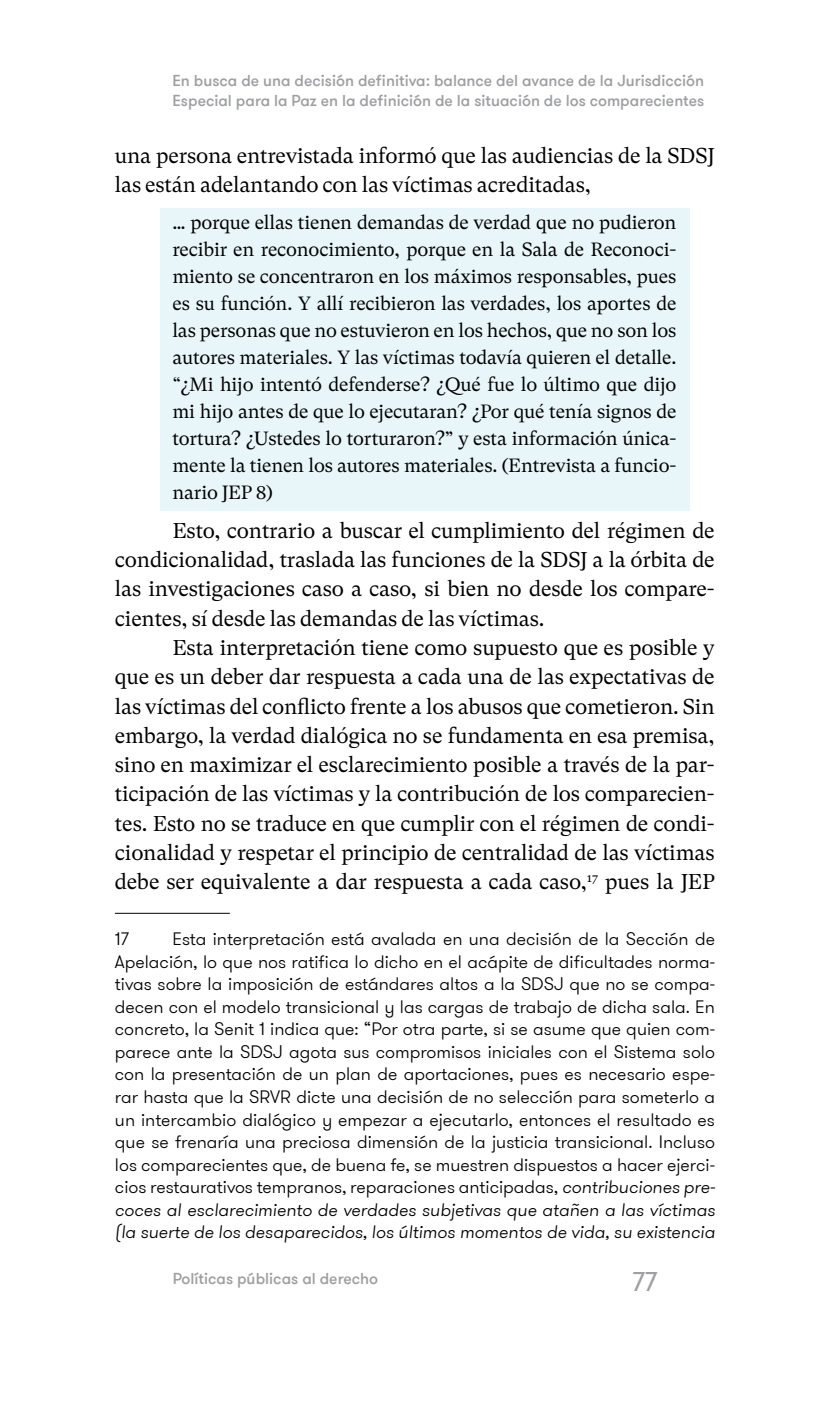
<style>
.page{position:relative;width:830px;height:1404px;background:#fff}
.page>*{position:absolute;margin:0;border:0;box-sizing:border-box;transform-origin:0 0}
.t1{font:27px "GT Walsheim Pro";color:#9d9fa2}
.t2{font:21.38px/29.2px "GT Super Text";letter-spacing:-.01em;color:#000;text-align:justify}
.t3{font:19.12px/27px "GT Super Text";letter-spacing:-.01em;color:#000;text-align:justify}
.t4{font:300 18px/22.5px "GT Walsheim Pro";color:#000;text-align:justify}
.t5{font:500 15.75px/20.2px "GT Walsheim Pro";color:#9d9fa2}
.s1{font-style:italic}
</style>
<div class="page">
<div style="left:159px;top:208px;width:530px;height:302px;background:#e9f6f9"></div>
<hr style="left:115px;top:912px;width:115px;height:1px;background:#000">
<p class="t5" style="left:172px;top:70px;width:533px">En busca de una decisión definitiva: balance del avance de la Jurisdicción<br>Especial para la Paz en la definición de la situación de los comparecientes</p>
<p class="t2" style="left:115px;top:141px;width:601px">una persona entrevistada informó que las audiencias de la SDSJ las están adelantando con las víctimas acreditadas,</p>
<p class="t3" style="left:172px;top:209px;width:505px">… porque ellas tienen demandas de verdad que no pudieron recibir en reconocimiento, porque en la Sala de Reconoci&shy;miento se concentraron en los máximos responsables, pues es su función. Y allí recibieron las verdades, los aportes de las personas que no estuvieron en los hechos, que no son los autores materiales. Y las víctimas todavía quieren el detalle. “¿Mi hijo intentó defenderse? ¿Qué fue lo último que dijo mi hijo antes de que lo ejecutaran? ¿Por qué tenía signos de tortura? ¿Ustedes lo torturaron?” y esta información única&shy;mente la tienen los autores materiales. (Entrevista a funcio&shy;nario JEP 8)</p>
<p class="t2" style="left:115px;top:516px;width:601px;text-indent:57px">Esto, contrario a buscar el cumplimiento del régimen de condicionalidad, traslada las funciones de la SDSJ a la órbita de las investigaciones caso a caso, si bien no desde los compare&shy;cientes, sí desde las demandas de las víctimas.</p>
<p class="t2" style="left:115px;top:633px;width:601px;text-indent:57px">Esta interpretación tiene como supuesto que es posible y que es un deber dar respuesta a cada una de las expectativas de las víctimas del conflicto frente a los abusos que cometieron. Sin embargo, la verdad dialógica no se fundamenta en esa premisa, sino en maximizar el esclarecimiento posible a través de la par&shy;ticipación de las víctimas y la contribución de los comparecien&shy;tes. Esto no se traduce en que cumplir con el régimen de condi&shy;cionalidad y respetar el principio de centralidad de las víctimas debe ser equivalente a dar respuesta a cada caso,<sup>17</sup> pues la JEP</p>
<p class="t4" style="left:115px;top:928px;width:16px">17</p>
<p class="t4" style="left:115px;top:928px;width:601px;text-indent:57px">Esta interpretación está avalada en una decisión de la Sección de Apelación, lo que nos ratifica lo dicho en el acápite de dificultades norma&shy;tivas sobre la imposición de estándares altos a la SDSJ que no se compa&shy;decen con el modelo transicional y las cargas de trabajo de dicha sala. En concreto, la Senit 1 indica que: “Por otra parte, si se asume que quien com&shy;parece ante la SDSJ agota sus compromisos iniciales con el Sistema solo con la presentación de un plan de aportaciones, pues es necesario espe&shy;rar hasta que la SRVR dicte una decisión de no selección para someterlo a un intercambio dialógico y empezar a ejecutarlo, entonces el resultado es que se frenaría una preciosa dimensión de la justicia transicional. Incluso los comparecientes que, de buena fe, se muestren dispuestos a hacer ejerci&shy;cios restaurativos tempranos, reparaciones anticipadas, <span class="s1">contribuciones pre&shy;coces al esclarecimiento de verdades subjetivas que atañen a las víctimas (la suerte de los desaparecidos, los últimos momentos de vida, su existencia</span></p>
<p class="t5" style="left:173px;top:1268px;width:207px">Políticas públicas al derecho</p>
<h1 class="t1" style="left:632px;top:1264px;width:27px">77</h1>
</div>
